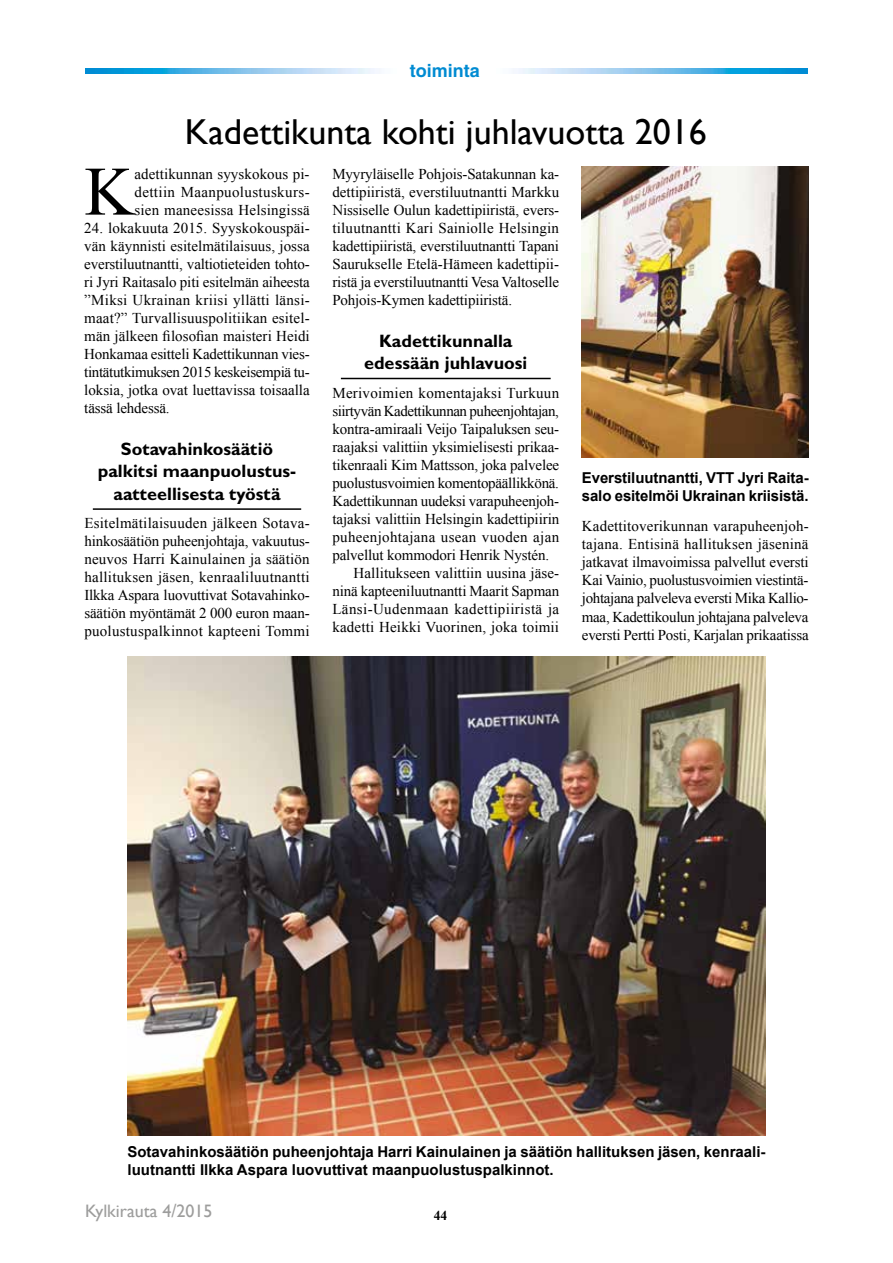
<style>
.page{position:relative;width:893px;height:1263px;background:#fff}
.page>*{position:absolute;margin:0;border:0;box-sizing:border-box;transform-origin:0 0}
.t1{font:69.45px "Times New Roman";color:#000}
.t2{font:36px "Gill Sans";color:#000}
.t3{font:700 18px/22.5px "Gill Sans MT Std";color:#000;text-align:center}
.t4{font:18px "Gill Sans";color:#9d9d9c}
.t5{font:700 18px "Helvetica";color:#008bd2}
.t6{font:15px/18px "Times New Roman";letter-spacing:-.01em;color:#000;text-align:justify}
.t7{font:700 15px/18px "Arial";color:#000}
.t8{font:15px "Times New Roman";letter-spacing:.02em;color:#000}
.t9{font:15px "Times New Roman";letter-spacing:-.03em;color:#000}
.t10{font:15px "Times New Roman";letter-spacing:.025em;color:#000}
.t11{font:15px "Times New Roman";letter-spacing:.01em;color:#000}
.t12{font:700 13.5px "Times New Roman";color:#000}
</style>
<div class="page">
<img style="left:85px;top:69px;width:295px;height:4px">
<img style="left:513px;top:69px;width:295px;height:4px">
<hr style="left:93px;top:508px;width:208px;height:2px;background:#000">
<hr style="left:341px;top:378px;width:210px;height:1px;background:#000">
<img style="left:127px;top:657px;width:638px;height:478px">
<img style="left:582px;top:167px;width:227px;height:290px">
<p class="t5" style="left:410px;top:60px;width:71px">toiminta</p>
<h2 class="t2" style="left:185px;top:111px;width:523px">Kadettikunta kohti juhlavuotta 2016</h2>
<h1 class="t1" style="left:84px;top:145px;width:52px">K</h1>
<p class="t6" style="left:134px;top:164px;width:177px">adettikunnan syyskokous pi&shy;dettiin Maanpuolustuskurs&shy;sien maneesissa Helsingissä</p>
<p class="t6" style="left:84px;top:218px;width:227px">24. lokakuuta 2015. Syyskokouspäi&shy;vän käynnisti esitelmätilaisuus, jossa everstiluutnantti, valtiotieteiden tohto&shy;ri Jyri Raitasalo piti esitelmän aiheesta ”Miksi Ukrainan kriisi yllätti länsi&shy;maat?” Turvallisuuspolitiikan esitel&shy;män jälkeen filosofian maisteri Heidi Honkamaa esitteli Kadettikunnan vies&shy;tintätutkimuksen 2015 keskeisempiä tu&shy;loksia, jotka ovat luettavissa toisaalla tässä lehdessä.</p>
<p class="t3" style="left:98px;top:437px;width:200px">Sotavahinkosäätiö palkitsi maanpuolustus&shy;aatteellisesta työstä</p>
<p class="t6" style="left:84px;top:514px;width:227px">Esitelmätilaisuuden jälkeen Sotava&shy;hinkosäätiön puheenjohtaja, vakuutus&shy;neuvos Harri Kainulainen ja säätiön hallituksen jäsen, kenraaliluutnantti Ilkka Aspara luovuttivat Sotavahinko&shy;säätiön myöntämät 2 000 euron maan&shy;puolustuspalkinnot kapteeni Tommi</p>
<p class="t6" style="left:332px;top:164px;width:228px">Myyryläiselle Pohjois-Satakunnan ka&shy;dettipiiristä, everstiluutnantti Markku Nissiselle Oulun kadettipiiristä, evers&shy;tiluutnantti Kari Sainiolle Helsingin kadettipiiristä, everstiluutnantti Tapani Saurukselle Etelä-Hämeen kadettipii&shy;ristä ja everstiluutnantti Vesa Valtoselle Pohjois-Kymen kadettipiiristä.</p>
<p class="t3" style="left:364px;top:329px;width:165px">Kadettikunnalla edessään juhlavuosi</p>
<p class="t8" style="left:332px;top:383px;width:228px">Merivoimien komentajaksi Turkuun</p>
<p class="t9" style="left:332px;top:401px;width:228px">siirtyvän Kadettikunnan puheenjohtajan,</p>
<p class="t6" style="left:332px;top:419px;width:228px">kontra-amiraali Veijo Taipaluksen seu-</p>
<p class="t6" style="left:332px;top:438px;width:228px">raajaksi valittiin yksimielisesti prikaa-</p>
<p class="t6" style="left:332px;top:456px;width:228px">tikenraali Kim Mattsson, joka palvelee</p>
<p class="t6" style="left:332px;top:474px;width:228px">puolustusvoimien komentopäällikkönä.</p>
<p class="t6" style="left:332px;top:492px;width:228px">Kadettikunnan uudeksi varapuheenjoh-</p>
<p class="t6" style="left:332px;top:510px;width:228px">tajaksi valittiin Helsingin kadettipiirin</p>
<p class="t8" style="left:332px;top:527px;width:228px">puheenjohtajana usean vuoden ajan</p>
<p class="t6" style="left:332px;top:546px;width:218px">palvellut kommodori Henrik Nystén.</p>
<p class="t6" style="left:354px;top:564px;width:207px">Hallitukseen valittiin uusina jäse-</p>
<p class="t6" style="left:332px;top:582px;width:228px">ninä kapteeniluutnantti Maarit Sapman</p>
<p class="t10" style="left:332px;top:599px;width:228px">Länsi-Uudenmaan kadettipiiristä ja</p>
<p class="t11" style="left:332px;top:617px;width:228px">kadetti Heikki Vuorinen, joka toimii</p>
<p class="t7" style="left:582px;top:469px;width:228px">Everstiluutnantti, VTT Jyri Raita&shy;salo esitelmöi Ukrainan kriisistä.</p>
<p class="t6" style="left:582px;top:517px;width:228px">Kadettitoverikunnan varapuheenjoh&shy;tajana. Entisinä hallituksen jäseninä jatkavat ilmavoimissa palvellut eversti Kai Vainio, puolustusvoimien viestintä&shy;johtajana palveleva eversti Mika Kallio&shy;maa, Kadettikoulun johtajana palveleva eversti Pertti Posti, Karjalan prikaatissa</p>
<p class="t7" style="left:127px;top:1143px;width:639px">Sotavahinkosäätiön puheenjohtaja Harri Kainulainen ja säätiön hallituksen jäsen, kenraali&shy;luutnantti Ilkka Aspara luovuttivat maanpuolustuspalkinnot.</p>
<p class="t4" style="left:85px;top:1201px;width:129px">Kylkirauta 4/2015</p>
<p class="t12" style="left:434px;top:1206px;width:15px">44</p>
</div>
